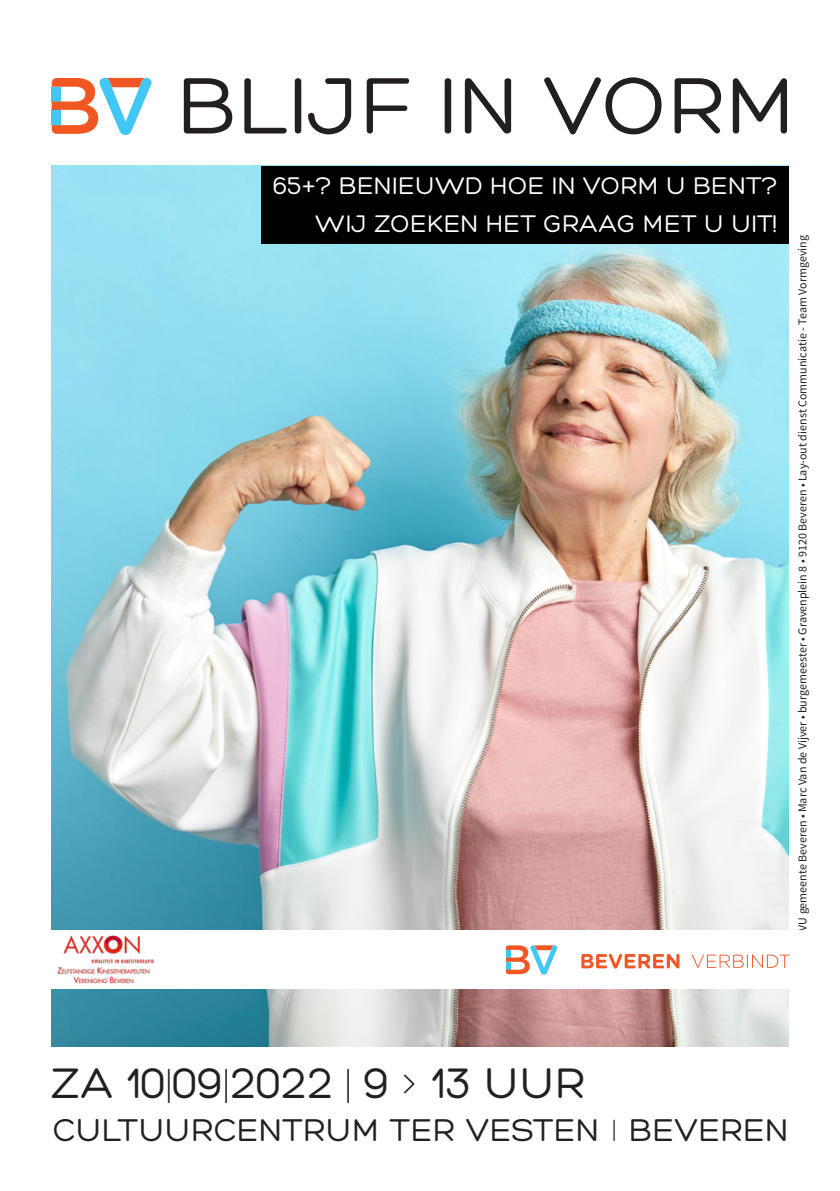
<style>
.page{position:relative;width:840px;height:1191px;background:#fff}
.page>*{position:absolute;margin:0;border:0;box-sizing:border-box;transform-origin:0 0}
.AFFICHE_A3_boventite{font:87px "Hero";letter-spacing:.01em;color:#231f20}
.AFFICHE_A3_datum_uur{font:46px "Hero";color:#231f20}
.AFFICHE_A3_datum_uur-2{font:34px "Hero";letter-spacing:.01em;color:#231f20}
.AFFICHE_A3_kleurvlak{font:26px "Hero";letter-spacing:.01em;color:#fff}
.FLYER_A5_vu{font:12px "Source Sans Pro";color:#231f20}
.s1{font-weight:300}
</style>
<div class="page">
<img style="left:51px;top:166px;width:737px;height:880px">
<div style="left:0;top:930px;width:839px;height:59px;background:#fff"></div>
<svg style="left:581px;top:954px;width:98px;height:14px"></svg>
<svg style="left:692px;top:954px;width:97px;height:14px"></svg>
<svg style="left:506px;top:945px;width:51px;height:29px"></svg>
<img style="left:57px;top:935px;width:97px;height:49px">
<svg style="left:52px;top:78px;width:99px;height:57px"></svg>
<div style="left:261px;top:166px;width:527px;height:77px;background:#000"></div>
<p class="AFFICHE_A3_boventite" style="left:177px;top:55px;width:619px">BLIJF IN VORM</p>
<p class="AFFICHE_A3_kleurvlak" style="left:273px;top:170px;width:506px">65+? BENIEUWD HOE IN VORM U BENT?</p>
<p class="AFFICHE_A3_kleurvlak" style="left:315px;top:208px;width:463px">WIJ ZOEKEN HET GRAAG MET U UIT!</p>
<p class="FLYER_A5_vu" style="left:794px;top:930px;width:697px;rotate:-90deg">VU gemeente Beveren • Marc Van de Vijver • burgemeester • Gravenplein 8 • 9120 Beveren • Lay-out dienst Communicatie - Team Vormgeving</p>
<p class="AFFICHE_A3_datum_uur" style="left:51px;top:1056px;width:535px">ZA 10<span class="s1">|</span>09<span class="s1">|</span>2022 <span class="s1">|</span> 9 <span class="s1">&gt;</span> 13 UUR</p>
<p class="AFFICHE_A3_datum_uur-2" style="left:53px;top:1110px;width:737px">CULTUURCENTRUM TER VESTEN <span class="s1">I</span> BEVEREN</p>
</div>
